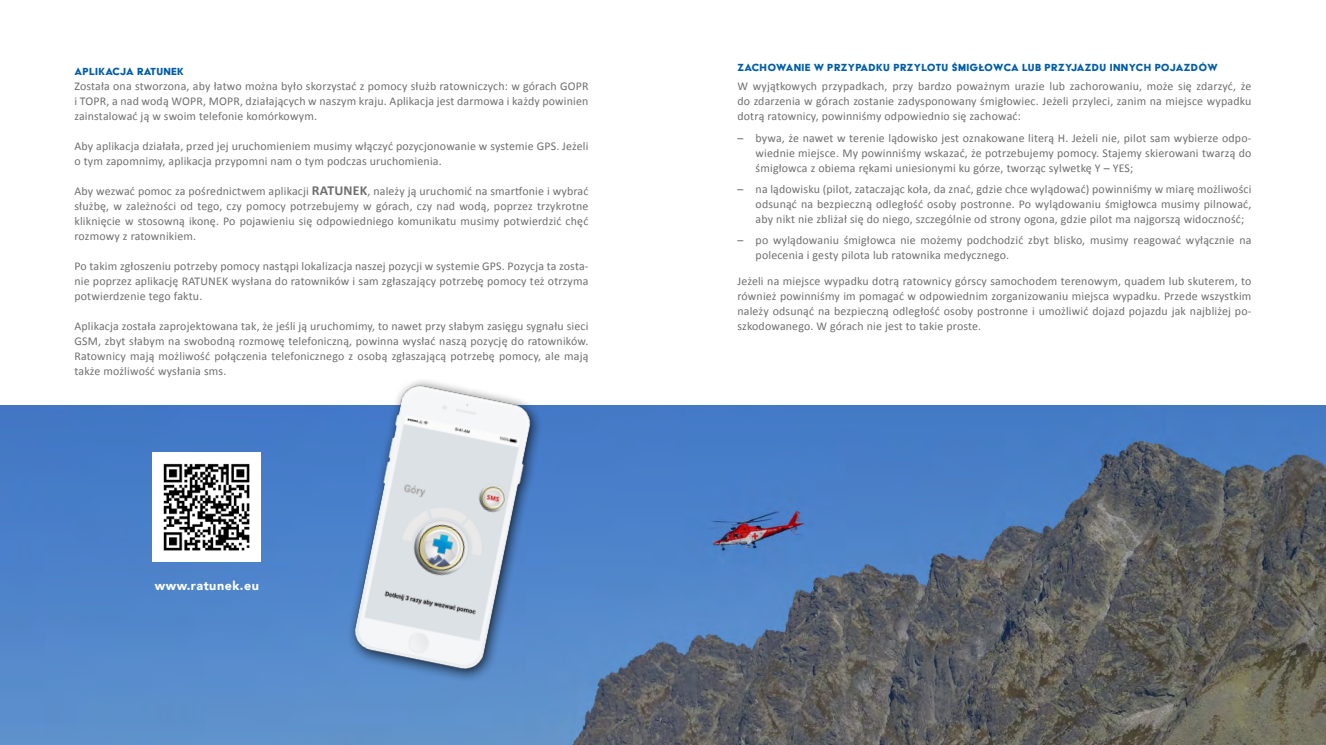
<style>
.page{position:relative;width:1326px;height:745px;background:#fff}
.page>*{position:absolute;margin:0;border:0;box-sizing:border-box;transform-origin:0 0}
.t1{font:900 12.5px "Avenir";letter-spacing:.04em;color:#fff}
.t2{font:11.88px/15px "Calibri";letter-spacing:.015em;color:#706f6f;text-align:justify}
.t3{font:11.88px "Acier BAT Text Solid";letter-spacing:.025em;color:#005da9}
.s1{font-weight:700;font-size:13.75px}
</style>
<div class="page">
<img style="left:0;top:405px;width:1325px;height:339px">
<img style="left:153px;top:452px;width:108px;height:108px">
<img style="left:336px;top:380px;width:210px;height:306px">
<p class="t3" style="left:74px;top:65px;width:111px">APLIKACJA RATUNEK</p>
<p class="t2" style="left:74px;top:78px;width:515px">Została ona stworzona, aby łatwo można było skorzystać z pomocy służb ratowniczych: w górach GOPR i TOPR, a nad wodą WOPR, MOPR, działających w naszym kraju. Aplikacja jest darmowa i każdy powinien zainstalować ją w swoim telefonie komórkowym.</p>
<p class="t2" style="left:74px;top:138px;width:515px">Aby aplikacja działała, przed jej uruchomieniem musimy włączyć pozycjonowanie w systemie GPS. Jeżeli o tym zapomnimy, aplikacja przypomni nam o tym podczas uruchomienia.</p>
<p class="t2" style="left:74px;top:183px;width:515px">Aby wezwać pomoc za pośrednictwem aplikacji <span class="s1">RATUNEK</span>, należy ją uruchomić na smartfonie i wybrać służbę, w zależności od tego, czy pomocy potrzebujemy w górach, czy nad wodą, poprzez trzykrotne kliknięcie w stosowną ikonę. Po pojawieniu się odpowiedniego komunikatu musimy potwierdzić chęć rozmowy z ratownikiem.</p>
<p class="t2" style="left:74px;top:258px;width:515px">Po takim zgłoszeniu potrzeby pomocy nastąpi lokalizacja naszej pozycji w systemie GPS. Pozycja ta zosta&shy;nie poprzez aplikację RATUNEK wysłana do ratowników i sam zgłaszający potrzebę pomocy też otrzyma potwierdzenie tego faktu.</p>
<p class="t2" style="left:74px;top:318px;width:515px">Aplikacja została zaprojektowana tak, że jeśli ją uruchomimy, to nawet przy słabym zasięgu sygnału sieci GSM, zbyt słabym na swobodną rozmowę telefoniczną, powinna wysłać naszą pozycję do ratowników.<br>Ratownicy mają możliwość połączenia telefonicznego z osobą zgłaszającą potrzebę pomocy, ale mają także możliwość wysłania sms.</p>
<p class="t1" style="left:155px;top:574px;width:105px">www.ratunek.eu</p>
<p class="t3" style="left:737px;top:61px;width:481px">ZACHOWANIE W PRZYPADKU PRZYLOTU ŚMIGŁOWCA LUB PRZYJAZDU INNYCH POJAZDÓW</p>
<p class="t2" style="left:737px;top:78px;width:515px">W wyjątkowych przypadkach, przy bardzo poważnym urazie lub zachorowaniu, może się zdarzyć, że do zdarzenia w górach zostanie zadysponowany śmigłowiec. Jeżeli przyleci, zanim na miejsce wypadku dotrą ratownicy, powinniśmy odpowiednio się zachować:</p>
<p class="t2" style="left:755px;top:130px;width:497px;text-indent:-18px">– bywa, że nawet w terenie lądowisko jest oznakowane literą H. Jeżeli nie, pilot sam wybierze odpo&shy;wiednie miejsce. My powinniśmy wskazać, że potrzebujemy pomocy. Stajemy skierowani twarzą do śmigłowca z obiema rękami uniesionymi ku górze, tworząc sylwetkę Y – YES;</p>
<p class="t2" style="left:755px;top:181px;width:497px;text-indent:-18px">– na lądowisku (pilot, zataczając koła, da znać, gdzie chce wylądować) powinniśmy w miarę możliwości odsunąć na bezpieczną odległość osoby postronne. Po wylądowaniu śmigłowca musimy pilnować, aby nikt nie zbliżał się do niego, szczególnie od strony ogona, gdzie pilot ma najgorszą widoczność;</p>
<p class="t2" style="left:755px;top:232px;width:497px;text-indent:-18px">– po wylądowaniu śmigłowca nie możemy podchodzić zbyt blisko, musimy reagować wyłącznie na polecenia i gesty pilota lub ratownika medycznego.</p>
<p class="t2" style="left:737px;top:273px;width:515px">Jeżeli na miejsce wypadku dotrą ratownicy górscy samochodem terenowym, quadem lub skuterem, to również powinniśmy im pomagać w odpowiednim zorganizowaniu miejsca wypadku. Przede wszystkim należy odsunąć na bezpieczną odległość osoby postronne i umożliwić dojazd pojazdu jak najbliżej po&shy;szkodowanego. W górach nie jest to takie proste.</p>
</div>
